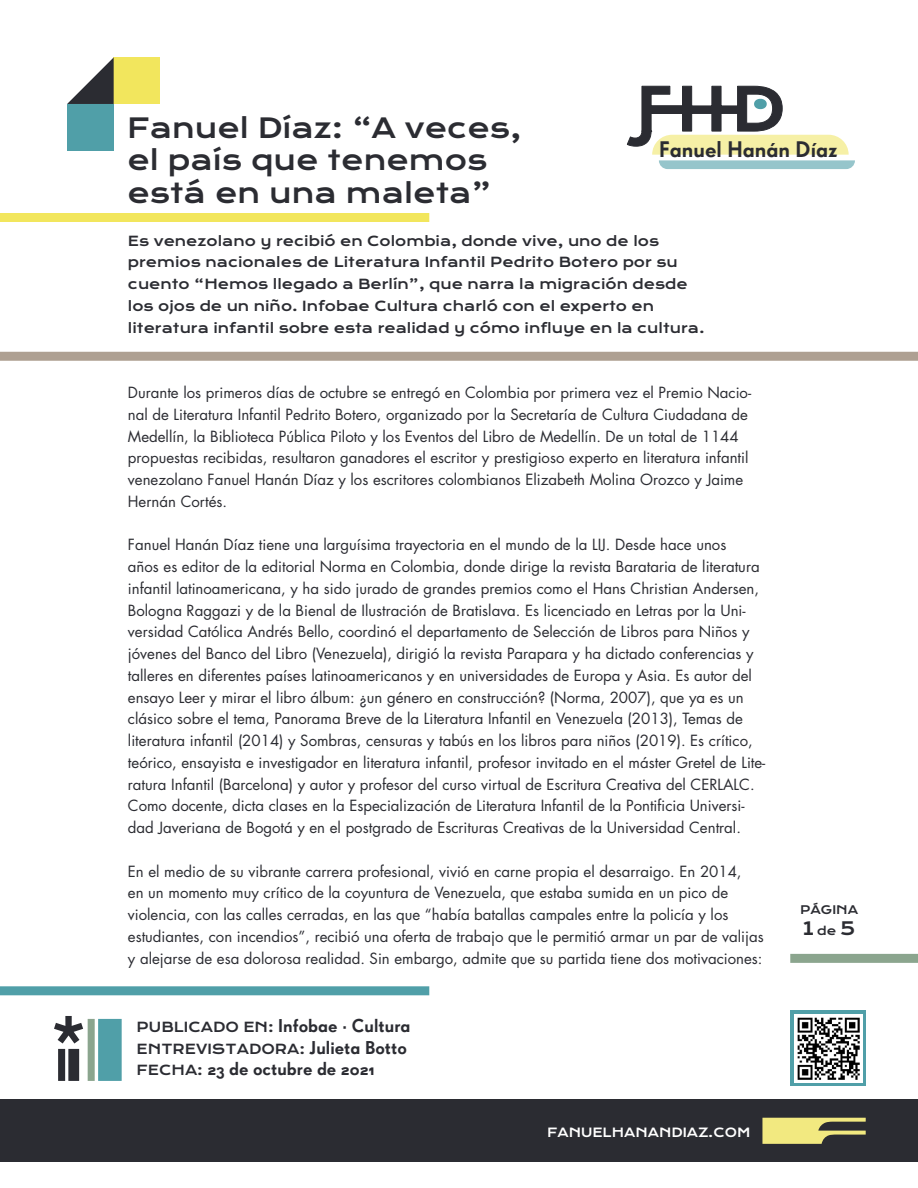
<style>
.page{position:relative;width:918px;height:1188px;background:#fff}
.page>*{position:absolute;margin:0;border:0;box-sizing:border-box;transform-origin:0 0}
.t1{font:27px "Krona One";color:#2b2c32}
.t2{font:500 21.9px "Super Grotesk A";color:#2b2c32}
.t3{font:500 18px "Super Grotesk A";color:#2b2c32}
.t4{font:18px "Krona One";color:#2b2c32}
.t5{font:15px/21.8px "Futura Std";color:#2b2c32}
.t6{font:13.5px/21.8px "Krona One";color:#2b2c32}
.t7{font:12.3px "Krona One";color:#fff}
.t8{font:11.55px "Krona One";color:#2b2c32}
.s1{font-family:"Krona One";font-weight:400;font-size:13.5px}
.s2{font-family:"Super Grotesk A";font-weight:500;font-size:18px}
.s3{font-size:11.55px}
</style>
<div class="page">
<div style="left:790px;top:1010px;width:76px;height:76px;background:#509fa8"></div>
<div style="left:0;top:1100px;width:918px;height:62px;background:#2b2c32"></div>
<svg style="left:626px;top:85px;width:229px;height:84px"></svg>
<div style="left:67px;top:104px;width:47px;height:47px;background:#509fa8"></div>
<div style="left:114px;top:57px;width:46px;height:47px;background:#f2e65d"></div>
<svg style="left:67px;top:57px;width:47px;height:47px"></svg>
<svg style="left:762px;top:1118px;width:104px;height:26px"></svg>
<div style="left:58px;top:1049px;width:7px;height:32px;background:#2b2c32"></div>
<div style="left:68px;top:1049px;width:11px;height:32px;background:#2b2c32"></div>
<div style="left:88px;top:1019px;width:7px;height:62px;background:#8ba58e"></div>
<div style="left:98px;top:1019px;width:24px;height:62px;background:#509fa8"></div>
<svg style="left:54px;top:1016px;width:29px;height:28px"></svg>
<img style="left:794px;top:1014px;width:69px;height:69px">
<div style="left:0;top:213px;width:429px;height:9px;background:#f2e65d"></div>
<div style="left:0;top:986px;width:429px;height:9px;background:#509fa8"></div>
<div style="left:0;top:352px;width:918px;height:9px;background:#aea092"></div>
<div style="left:790px;top:954px;width:128px;height:9px;background:#8ba58e"></div>
<p class="t1" style="left:127px;top:111px;width:396px">Fanuel Díaz: “A veces,</p>
<p class="t1" style="left:127px;top:144px;width:361px">el país que tenemos</p>
<p class="t1" style="left:127px;top:176px;width:366px">está en una maleta”</p>
<p class="t2" style="left:659px;top:136px;width:180px">Fanuel Hanán Díaz</p>
<p class="t6" style="left:128px;top:230px;width:578px">Es venezolano y recibió en Colombia, donde vive, uno de los premios nacionales de Literatura Infantil Pedrito Botero por su cuento “Hemos llegado a Berlín”, que narra la migración desde los ojos de un niño. Infobae Cultura charló con el experto en literatura infantil sobre esta realidad y cómo influye en la cultura.</p>
<p class="t5" style="left:128px;top:382px;width:625px">Durante los primeros días de octubre se entregó en Colombia por primera vez el Premio Nacio&shy;nal de Literatura Infantil Pedrito Botero, organizado por la Secretaría de Cultura Ciudadana de Medellín, la Biblioteca Pública Piloto y los Eventos del Libro de Medellín. De un total de 1144 propuestas recibidas, resultaron ganadores el escritor y prestigioso experto en literatura infantil venezolano Fanuel Hanán Díaz y los escritores colombianos Elizabeth Molina Orozco y Jaime Hernán Cortés.</p>
<p class="t5" style="left:128px;top:534px;width:639px">Fanuel Hanán Díaz tiene una larguísima trayectoria en el mundo de la LIJ. Desde hace unos<br>años es editor de la editorial Norma en Colombia, donde dirige la revista Barataria de literatura infantil latinoamericana, y ha sido jurado de grandes premios como el Hans Christian Andersen, Bologna Raggazi y de la Bienal de Ilustración de Bratislava. Es licenciado en Letras por la Uni&shy;versidad Católica Andrés Bello, coordinó el departamento de Selección de Libros para Niños y jóvenes del Banco del Libro (Venezuela), dirigió la revista Parapara y ha dictado conferencias y talleres en diferentes países latinoamericanos y en universidades de Europa y Asia. Es autor del ensayo Leer y mirar el libro álbum: ¿un género en construcción? (Norma, 2007), que ya es un clásico sobre el tema, Panorama Breve de la Literatura Infantil en Venezuela (2013), Temas de literatura infantil (2014) y Sombras, censuras y tabús en los libros para niños (2019). Es crítico, teórico, ensayista e investigador en literatura infantil, profesor invitado en el máster Gretel de Lite&shy;ratura Infantil (Barcelona) y autor y profesor del curso virtual de Escritura Creativa del CERLALC.<br>Como docente, dicta clases en la Especialización de Literatura Infantil de la Pontificia Universi&shy;dad Javeriana de Bogotá y en el postgrado de Escrituras Creativas de la Universidad Central.</p>
<p class="t5" style="left:128px;top:860px;width:637px">En el medio de su vibrante carrera profesional, vivió en carne propia el desarraigo. En 2014,<br>en un momento muy crítico de la coyuntura de Venezuela, que estaba sumida en un pico de violencia, con las calles cerradas, en las que “había batallas campales entre la policía y los estudiantes, con incendios”, recibió una oferta de trabajo que le permitió armar un par de valijas y alejarse de esa dolorosa realidad. Sin embargo, admite que su partida tiene dos motivaciones:</p>
<p class="t3" style="left:137px;top:1015px;width:275px"><span class="s1">PUBLICADO EN:</span> Infobae · Cultura</p>
<p class="t6" style="left:137px;top:1038px;width:272px">ENTREVISTADORA: <span class="s2">Julieta Botto</span></p>
<p class="t3" style="left:137px;top:1058px;width:240px"><span class="s1">FECHA:</span> 23 de octubre de 2021</p>
<p class="t7" style="left:547px;top:1125px;width:205px">FANUELHANANDIAZ.COM</p>
<p class="t8" style="left:800px;top:902px;width:60px">PÁGINA</p>
<p class="t4" style="left:803px;top:917px;width:54px">1<span class="s3">de</span>5</p>
</div>
